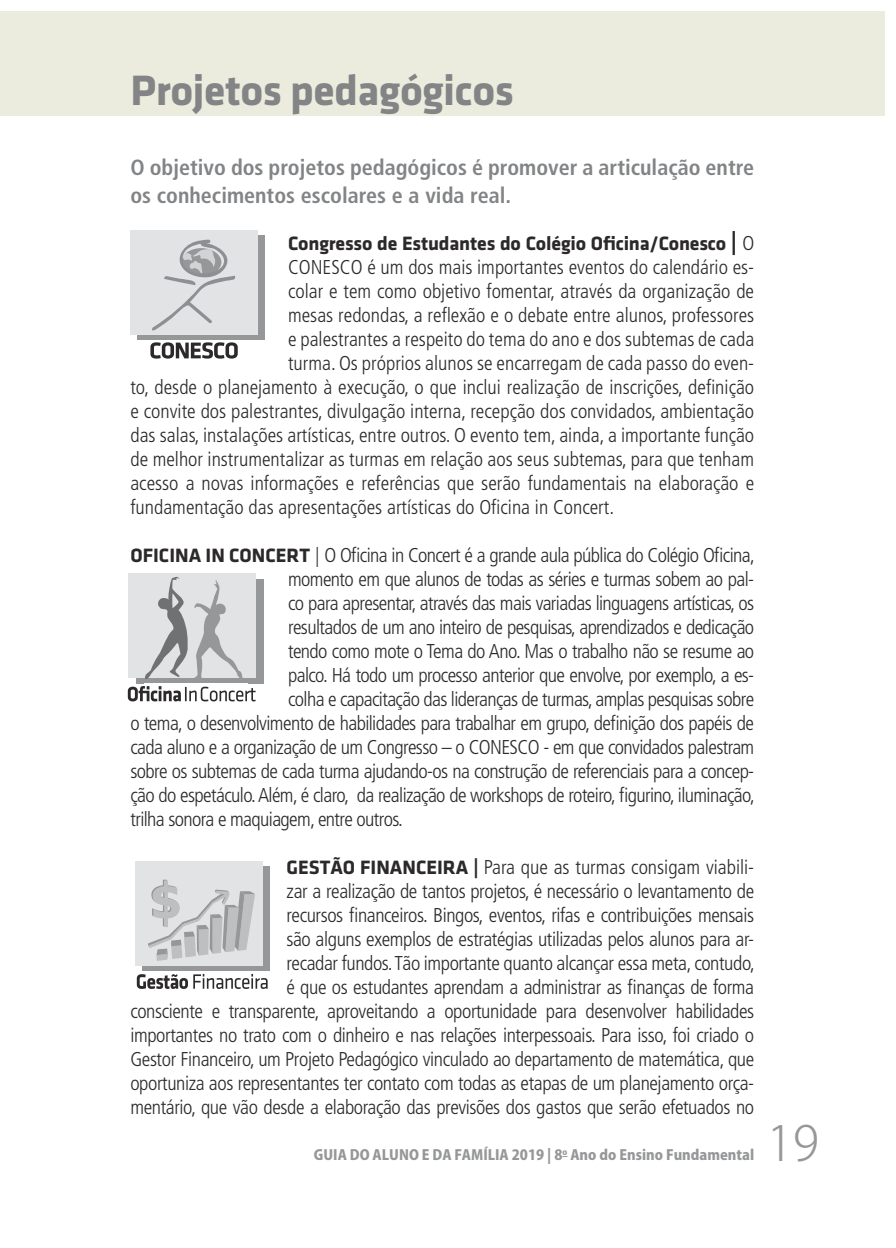
<style>
.page{position:relative;width:896px;height:1248px;background:#fff}
.page>*{position:absolute;margin:0;border:0;box-sizing:border-box;transform-origin:0 0}
.t1{font:300 48px "Koz Go Pro";color:#959799}
.t2{font:700 44px "Klavika";letter-spacing:-.01em;color:#828486}
.t3{font:700 condensed 22px/28px "Frutiger";color:#828486}
.t4{font:300 condensed 20px/24px "Frutiger";letter-spacing:-.02em;color:#2c292a;text-align:right}
.t5{font:300 condensed 20px "Frutiger";color:#2c292a}
.t6{font:700 20px "Klavika";letter-spacing:-.01em;color:#2c292a}
.t7{font:800 14px "Koz Go Pro";color:#959799}
.s1{font-size:24px}
.s2{font-family:"Frutiger";font-weight:300;font-stretch:condensed}
.s3{font-family:"Klavika";font-weight:700;font-stretch:normal}
</style>
<div class="page">
<div style="left:0;top:11px;width:28px;height:105px;background:#ebecdd"></div>
<div style="left:28px;top:11px;width:856px;height:105px;background:#ebecdd"></div>
<div style="left:137px;top:235px;width:128px;height:104px;background:#959799"></div>
<div style="left:130px;top:230px;width:128px;height:104px;background:#e2e3e4"></div>
<svg style="left:152px;top:239px;width:84px;height:92px"></svg>
<svg style="left:150px;top:342px;width:88px;height:16px"></svg>
<div style="left:136px;top:579px;width:127px;height:104px;background:#959799"></div>
<div style="left:128px;top:573px;width:127px;height:105px;background:#e2e3e4"></div>
<svg style="left:128px;top:576px;width:128px;height:125px"></svg>
<svg style="left:135px;top:861px;width:134px;height:125px"></svg>
<svg style="left:142px;top:866px;width:127px;height:104px"></svg>
<div style="left:135px;top:861px;width:127px;height:104px;background:#e2e3e4"></div>
<svg style="left:148px;top:879px;width:107px;height:81px"></svg>
<svg style="left:137px;top:973px;width:131px;height:15px"></svg>
<h2 class="t2" style="left:130px;top:66px;width:385px">Projetos pedagógicos</h2>
<p class="t3" style="left:130px;top:155px;width:625px">O objetivo dos projetos pedagógicos é promover a articulação entre os conhecimentos escolares e a vida real.</p>
<p class="t6" style="left:288px;top:232px;width:468px">Congresso de Estudantes do Colégio Oficina/Conesco <span class="s1">|</span> <span class="s2">O</span></p>
<p class="t5" style="left:288px;top:258px;width:468px">CONESCO é um dos mais importantes eventos do calendário es-</p>
<p class="t5" style="left:288px;top:282px;width:467px">colar e tem como objetivo fomentar, através da organização de</p>
<p class="t5" style="left:288px;top:306px;width:468px">mesas redondas, a reflexão e o debate entre alunos, professores</p>
<p class="t5" style="left:288px;top:330px;width:468px">e palestrantes a respeito do tema do ano e dos subtemas de cada</p>
<p class="t5" style="left:288px;top:354px;width:468px">turma. Os próprios alunos se encarregam de cada passo do even-</p>
<p class="t5" style="left:130px;top:378px;width:625px">to, desde o planejamento à execução, o que inclui realização de inscrições, definição</p>
<p class="t5" style="left:130px;top:402px;width:625px">e convite dos palestrantes, divulgação interna, recepção dos convidados, ambientação</p>
<p class="t5" style="left:130px;top:426px;width:625px">das salas, instalações artísticas, entre outros. O evento tem, ainda, a importante função</p>
<p class="t5" style="left:130px;top:450px;width:625px">de melhor instrumentalizar as turmas em relação aos seus subtemas, para que tenham</p>
<p class="t5" style="left:130px;top:474px;width:625px">acesso a novas informações e referências que serão fundamentais na elaboração e</p>
<p class="t5" style="left:130px;top:498px;width:485px">fundamentação das apresentações artísticas do Oficina in Concert.</p>
<p class="t4" style="left:130px;top:544px;width:626px"><span class="s3">OFICINA IN CONCERT</span> | O Oficina in Concert é a grande aula pública do Colégio Oficina,</p>
<p class="t4" style="left:288px;top:568px;width:468px">momento em que alunos de todas as séries e turmas sobem ao pal-</p>
<p class="t4" style="left:288px;top:592px;width:468px">co para apresentar, através das mais variadas linguagens artísticas, os</p>
<p class="t4" style="left:288px;top:616px;width:468px">resultados de um ano inteiro de pesquisas, aprendizados e dedicação</p>
<p class="t4" style="left:288px;top:640px;width:468px">tendo como mote o Tema do Ano. Mas o trabalho não se resume ao</p>
<p class="t4" style="left:288px;top:664px;width:468px">palco. Há todo um processo anterior que envolve, por exemplo, a es-</p>
<p class="t4" style="left:288px;top:688px;width:468px">colha e capacitação das lideranças de turmas, amplas pesquisas sobre</p>
<p class="t4" style="left:130px;top:712px;width:625px">o tema, o desenvolvimento de habilidades para trabalhar em grupo, definição dos papéis de</p>
<p class="t4" style="left:130px;top:736px;width:625px">cada aluno e a organização de um Congresso – o CONESCO - em que convidados palestram</p>
<p class="t4" style="left:130px;top:760px;width:625px">sobre os subtemas de cada turma ajudando-os na construção de referenciais para a concep-</p>
<p class="t4" style="left:130px;top:784px;width:626px">ção do espetáculo. Além, é claro, da realização de workshops de roteiro, figurino, iluminação,</p>
<p class="t4" style="left:130px;top:808px;width:274px">trilha sonora e maquiagem, entre outros.</p>
<p class="t4" style="left:130px;top:856px;width:626px"><span class="s3">GESTÃO FINANCEIRA |</span> Para que as turmas consigam viabili-<br>zar a realização de tantos projetos, é necessário o levantamento de<br>recursos financeiros. Bingos, eventos, rifas e contribuições mensais<br>são alguns exemplos de estratégias utilizadas pelos alunos para ar-<br>recadar fundos. Tão importante quanto alcançar essa meta, contudo,<br>é que os estudantes aprendam a administrar as finanças de forma<br>consciente e transparente, aproveitando a oportunidade para desenvolver habilidades importantes no trato com o dinheiro e nas relações interpessoais. Para isso, foi criado o Gestor Financeiro, um Projeto Pedagógico vinculado ao departamento de matemática, que oportuniza aos representantes ter contato com todas as etapas de um planejamento orça&shy;mentário, que vão desde a elaboração das previsões dos gastos que serão efetuados no</p>
<p class="t7" style="left:314px;top:1145px;width:442px">GUIA DO ALUNO E DA FAMÍLIA 2019 | 8<sup>o</sup> Ano do Ensino Fundamental</p>
<h1 class="t1" style="left:766px;top:1111px;width:54px">19</h1>
</div>
